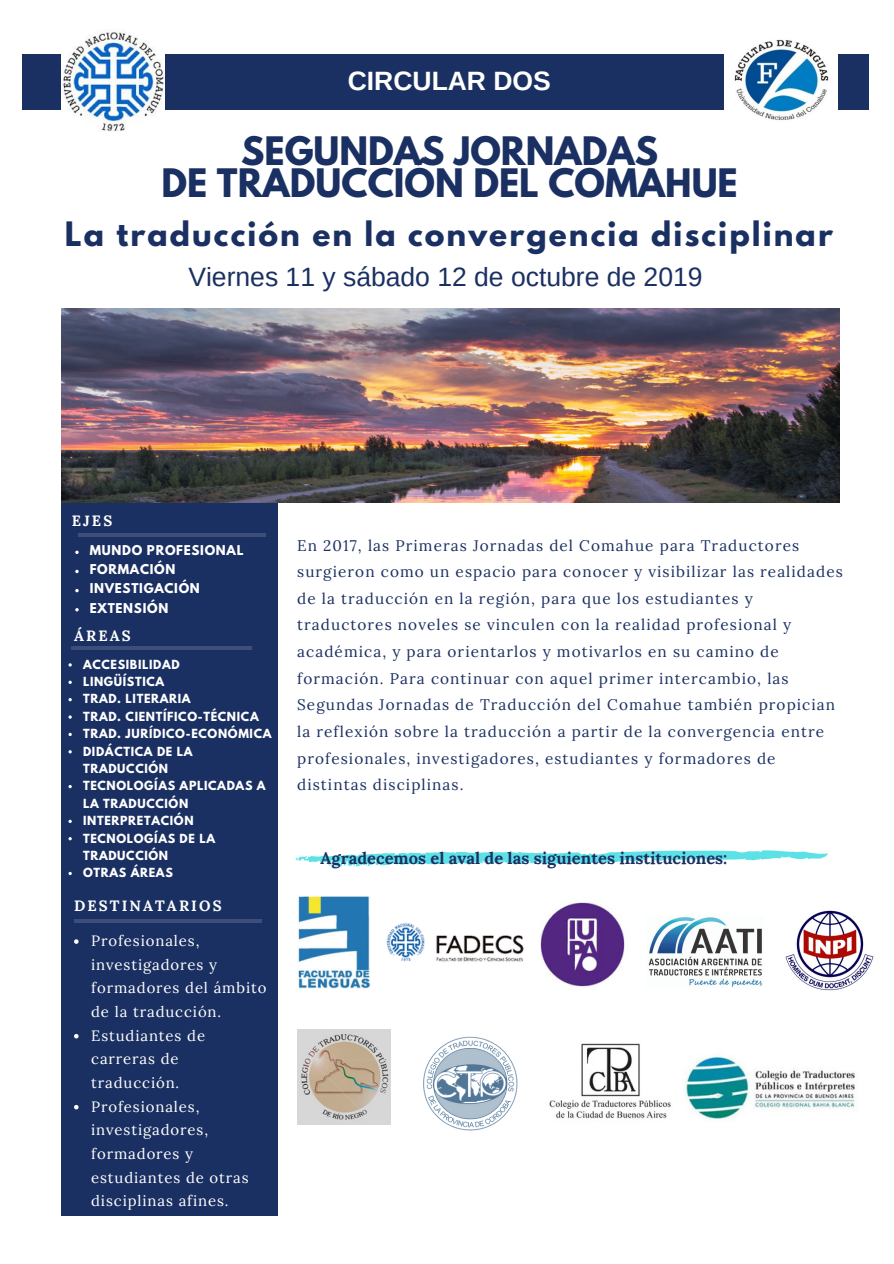
<style>
.page{position:relative;width:894px;height:1264px;background:#fff}
.page>*{position:absolute;margin:0;border:0;box-sizing:border-box;transform-origin:0 0}
.t1{font:700 34.8px/31.5px "League Spartan";color:#1b3062;text-align:center}
.t2{font:700 29.85px "League Spartan";letter-spacing:.07em;color:#1b3062}
.t3{font:26.55px "Arimo";color:#1b3062}
.t4{font:700 26.55px "Arimo";color:#fff}
.t5{font:700 16.5px "Lora";color:#1b3062}
.t6{font:15.3px/26.5px "Lora";letter-spacing:.07em;color:#1b3062}
.t7{font:14.85px/23.7px "Lora";letter-spacing:.06em;color:#fff}
.t8{font:700 14.85px "Lora";letter-spacing:.14em;color:#fff}
.t9{font:700 12px/19.2px "League Spartan";letter-spacing:.06em;color:#fff}
.t10{font:700 11.1px/17.4px "League Spartan";letter-spacing:.06em;color:#fff}
</style>
<div class="page">
<div style="left:23px;top:54px;width:845px;height:55px;background:#1b3062"></div>
<div style="left:62px;top:502px;width:216px;height:713px;background:#1b3062"></div>
<hr style="left:74px;top:919px;width:187px;height:3px;background:#fff">
<svg style="left:75px;top:550px;width:4px;height:4px"></svg>
<svg style="left:75px;top:569px;width:4px;height:4px"></svg>
<svg style="left:75px;top:589px;width:4px;height:3px"></svg>
<svg style="left:75px;top:608px;width:4px;height:3px"></svg>
<hr style="left:78px;top:533px;width:187px;height:3px;background:#fff">
<img style="left:62px;top:309px;width:777px;height:193px">
<svg style="left:74px;top:939px;width:5px;height:4px"></svg>
<svg style="left:74px;top:1034px;width:5px;height:4px"></svg>
<svg style="left:74px;top:1105px;width:5px;height:4px"></svg>
<img style="left:62px;top:30px;width:102px;height:101px">
<img style="left:724px;top:39px;width:113px;height:81px">
<svg style="left:68px;top:680px;width:4px;height:4px"></svg>
<svg style="left:68px;top:698px;width:4px;height:3px"></svg>
<svg style="left:68px;top:732px;width:4px;height:4px"></svg>
<svg style="left:68px;top:785px;width:4px;height:3px"></svg>
<svg style="left:68px;top:819px;width:4px;height:4px"></svg>
<svg style="left:68px;top:837px;width:4px;height:3px"></svg>
<svg style="left:68px;top:871px;width:4px;height:4px"></svg>
<hr style="left:72px;top:646px;width:180px;height:4px;background:#3c4e79">
<img style="left:297px;top:895px;width:72px;height:93px">
<img style="left:297px;top:1029px;width:93px;height:95px">
<svg style="left:295px;top:850px;width:532px;height:17px"></svg>
<img style="left:648px;top:917px;width:114px;height:70px">
<img style="left:423px;top:1036px;width:95px;height:95px">
<img style="left:785px;top:910px;width:89px;height:81px">
<img style="left:540px;top:902px;width:85px;height:86px">
<img style="left:386px;top:923px;width:138px;height:39px">
<img style="left:549px;top:1043px;width:122px;height:76px">
<img style="left:685px;top:1056px;width:171px;height:64px">
<h3 class="t4" style="left:347px;top:66px;width:204px">CIRCULAR DOS</h3>
<h1 class="t1" style="left:162px;top:140px;width:577px">SEGUNDAS JORNADAS<br>DE TRADUCCIÓN DEL COMAHUE</h1>
<h2 class="t2" style="left:65px;top:219px;width:769px">La traducción en la convergencia disciplinar</h2>
<h3 class="t3" style="left:188px;top:262px;width:515px">Viernes 11 y sábado 12 de octubre de 2019</h3>
<p class="t8" style="left:72px;top:510px;width:42px">EJES</p>
<p class="t9" style="left:90px;top:542px;width:155px">MUNDO PROFESIONAL<br>FORMACIÓN<br>INVESTIGACIÓN<br>EXTENSIÓN</p>
<p class="t8" style="left:74px;top:626px;width:58px">ÁREAS</p>
<p class="t10" style="left:83px;top:657px;width:190px">ACCESIBILIDAD<br>LINGÜÍSTICA<br>TRAD. LITERARIA<br>TRAD. CIENTÍFICO-TÉCNICA<br>TRAD. JURÍDICO-ECONÓMICA<br>DIDÁCTICA DE LA<br>TRADUCCIÓN<br>TECNOLOGÍAS APLICADAS A<br>LA TRADUCCIÓN<br>INTERPRETACIÓN<br>TECNOLOGÍAS DE LA<br>TRADUCCIÓN<br>OTRAS ÁREAS</p>
<p class="t8" style="left:74px;top:895px;width:149px">DESTINATARIOS</p>
<p class="t7" style="left:91px;top:928px;width:177px">Profesionales, investigadores y formadores del ámbito de la traducción.<br>Estudiantes de carreras de traducción.<br>Profesionales, investigadores, formadores y estudiantes de otras disciplinas afines.</p>
<p class="t6" style="left:297px;top:531px;width:547px">En 2017, las Primeras Jornadas del Comahue para Traductores surgieron como un espacio para conocer y visibilizar las realidades de la traducción en la región, para que los estudiantes y traductores noveles se vinculen con la realidad profesional y académica, y para orientarlos y motivarlos en su camino de formación. Para continuar con aquel primer intercambio, las Segundas Jornadas de Traducción del Comahue también propician la reflexión sobre la traducción a partir de la convergencia entre profesionales, investigadores, estudiantes y formadores de distintas disciplinas.</p>
<p class="t5" style="left:320px;top:846px;width:408px">Agradecemos el aval de las siguientes instituciones:</p>
</div>
